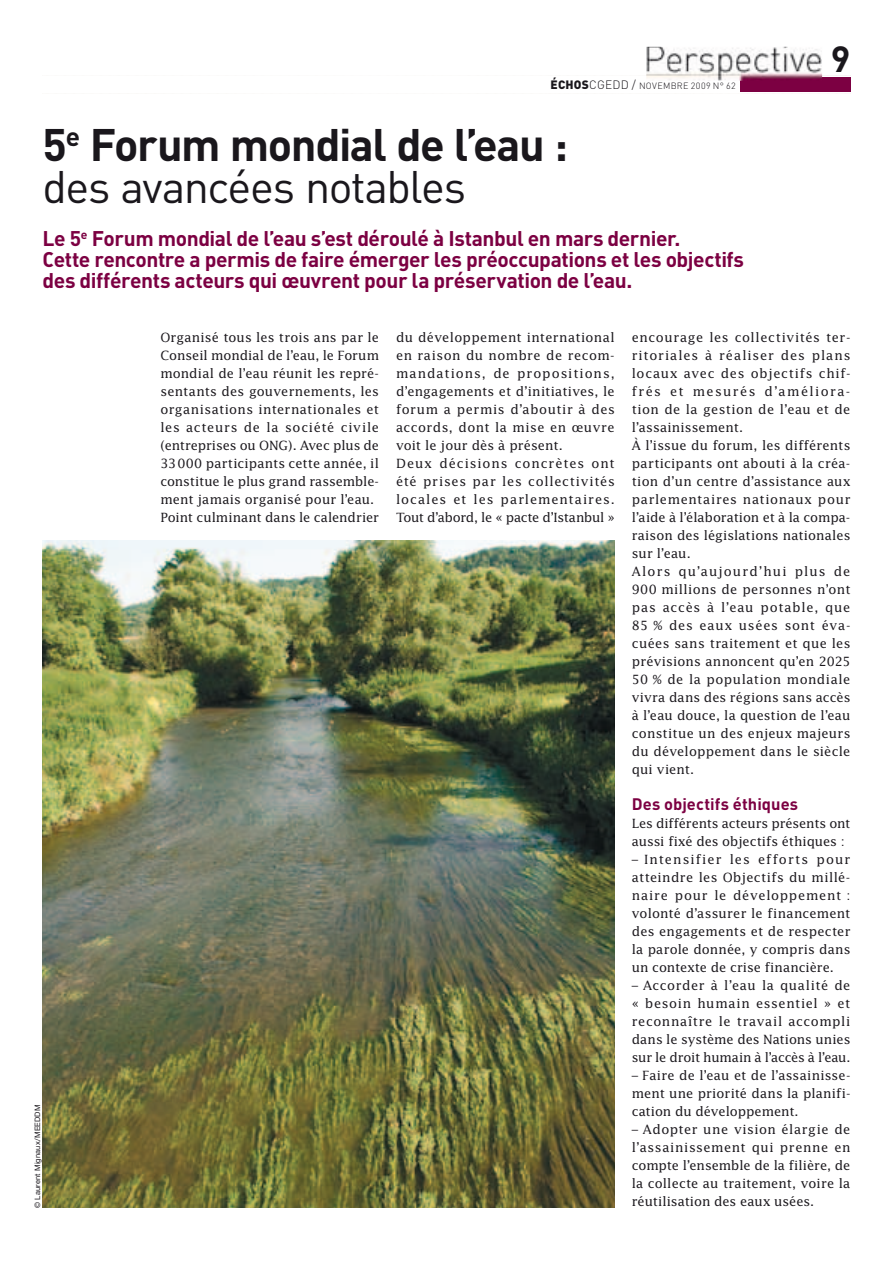
<style>
.page{position:relative;width:893px;height:1263px;background:#fff}
.page>*{position:absolute;margin:0;border:0;box-sizing:border-box;transform-origin:0 0}
.t1{font:700 45px/42px "DIN";color:#1a171c}
.t2{font:700 36px "DIN";color:#1a171c}
.t3{font:700 21px/21px "DIN";letter-spacing:-.025em;color:#7c0042}
.t4{font:700 16.5px "DIN";color:#7c0042}
.t5{font:12.75px/18px "Lucida";letter-spacing:.015em;color:#1a171c;text-align:justify}
.t6{font:12.75px/18px "Lucida";letter-spacing:.04em;color:#1a171c}
.t7{font:12.75px/18px "Lucida";letter-spacing:-.005em;color:#1a171c}
.t8{font:300 9px "DIN";letter-spacing:.035em;color:#1a171c}
.t9{font:7.5px "Helvetica Neue";letter-spacing:.02em;color:#1a171c}
.s1{font-weight:900;font-size:12px}
.s2{font-size:12px}
.s3{font-weight:400}
</style>
<div class="page">
<img style="left:43px;top:540px;width:572px;height:668px">
<div style="left:740px;top:77px;width:110px;height:15px;background:#7c0042"></div>
<img style="left:646px;top:47px;width:205px;height:34px">
<p class="t8" style="left:551px;top:81px;width:187px"><span class="s1">ÉCHOS</span><span class="s2">CGEDD /</span> NOVEMBRE 2009 N° 62</p>
<h1 class="t1" style="left:43px;top:122px;width:527px">5<sup>e</sup> forum mondial de l’eau : <span class="s3">des avancées notables</span></h1>
<h3 class="t3" style="left:43px;top:227px;width:703px">le 5<sup>e</sup> forum mondial de l’eau s’est déroulé à istanbul en mars dernier.<br>Cette rencontre a permis de faire émerger les préoccupations et les objectifs des différents acteurs qui œuvrent pour la préservation de l’eau.</h3>
<h2 class="t2" style="left:831px;top:36px;width:21px">9</h2>
<p class="t9" style="left:33px;top:1208px;width:105px;rotate:-90deg">© Laurent Mignaux/MEEDDM</p>
<p class="t5" style="left:160px;top:328px;width:220px;text-align:left">Organisé tous les trois ans par le Conseil mondial de l’eau, le Forum mondial de l’eau réunit les repré&shy;sentants des gouvernements, les organisations internationales et les acteurs de la société civile (entreprises ou ONG). Avec plus de 33 000 participants cette année, il constitue le plus grand rassemble&shy;ment jamais organisé pour l’eau.<br>Point culminant dans le calendrier</p>
<p class="t6" style="left:396px;top:328px;width:220px">du développement international en raison du nombre de recom&shy;mandations, de propositions, d’engagements et d’initiatives, le forum a permis d’aboutir à des accords, dont la mise en œuvre voit le jour dès à présent.<br>Deux décisions concrètes ont été prises par les collectivités locales et les parlementaires.<br>Tout d’abord, le « pacte d’Istanbul »</p>
<p class="t5" style="left:632px;top:328px;width:220px;text-align:left">encourage les collectivités ter&shy;ritoriales à réaliser des plans locaux avec des objectifs chif&shy;frés et mesurés d’améliora&shy;tion de la gestion de l’eau et de l’assainissement.<br>À l’issue du forum, les différents participants ont abouti à la créa&shy;tion d’un centre d’assistance aux parlementaires nationaux pour l’aide à l’élaboration et à la compa&shy;raison des législations nationales sur l’eau.<br>Alors qu’aujourd’hui plus de<br>900 millions de personnes n’ont pas accès à l’eau potable, que<br>85 % des eaux usées sont éva&shy;cuées sans traitement et que les prévisions annoncent qu’en 2025<br>50 % de la population mondiale vivra dans des régions sans accès à l’eau douce, la question de l’eau constitue un des enjeux majeurs du développement dans le siècle qui vient.</p>
<p class="t4" style="left:632px;top:793px;width:168px">Des objectifs éthiques</p>
<p class="t7" style="left:632px;top:814px;width:220px">Les différents acteurs présents ont aussi fixé des objectifs éthiques :</p>
<p class="t5" style="left:632px;top:850px;width:220px">– Intensifier les efforts pour atteindre les Objectifs du millé&shy;naire pour le développement : volonté d’assurer le financement des engagements et de respecter la parole donnée, y compris dans un contexte de crise financière.</p>
<p class="t5" style="left:632px;top:976px;width:220px">– Accorder à l’eau la qualité de « besoin humain essentiel » et reconnaître le travail accompli dans le système des Nations unies sur le droit humain à l’accès à l’eau.</p>
<p class="t5" style="left:632px;top:1066px;width:220px">– Faire de l’eau et de l’assainisse&shy;ment une priorité dans la planifi&shy;cation du développement.</p>
<p class="t5" style="left:632px;top:1120px;width:220px">– Adopter une vision élargie de l’assainissement qui prenne en compte l’ensemble de la filière, de la collecte au traitement, voire la réutilisation des eaux usées.</p>
</div>
